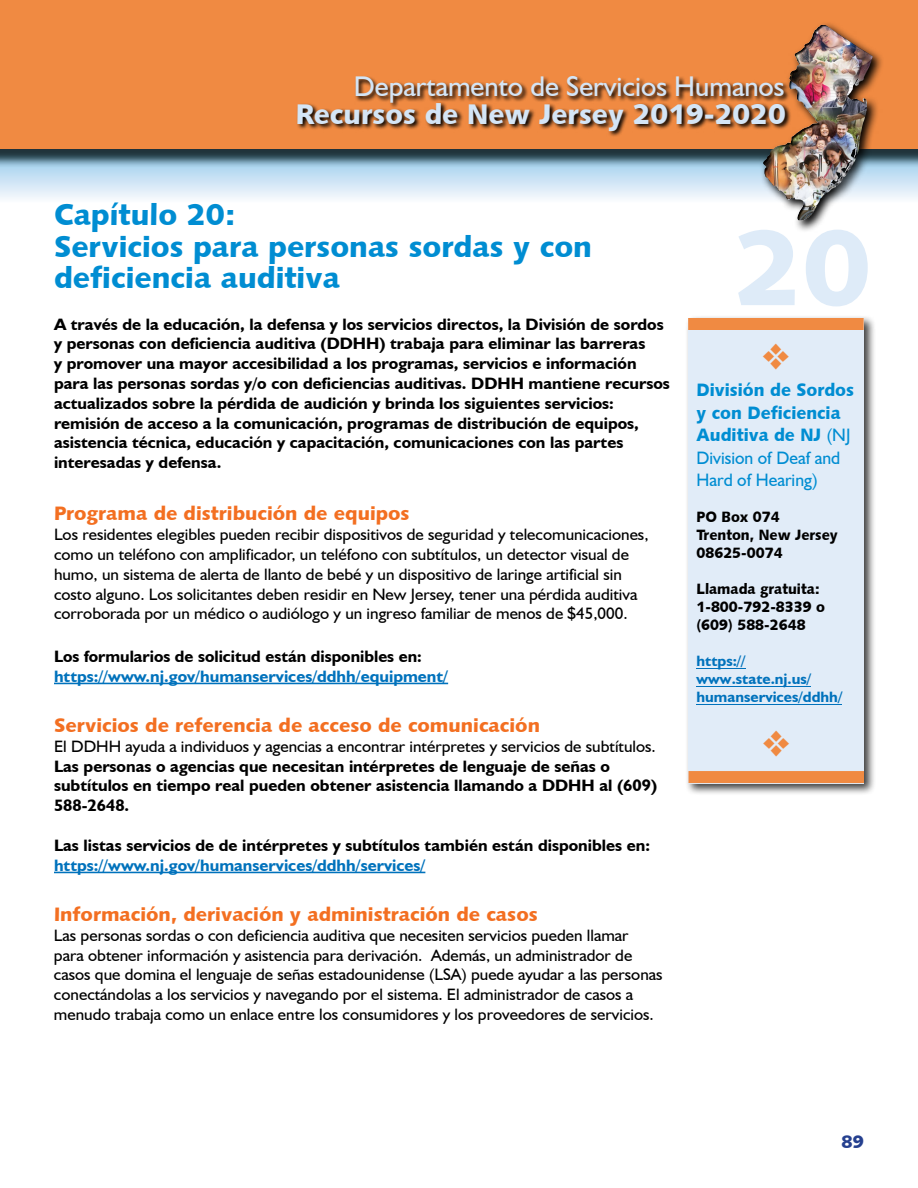
<style>
.page{position:relative;width:918px;height:1188px;background:#fff}
.page>*{position:absolute;margin:0;border:0;box-sizing:border-box;transform-origin:0 0}
.t1{font:108px "Humanist 531 BT Black A";color:#deebf8}
.t2{font:30px/31.5px "Humanist 531 BT Black A";color:#008dd2}
.t3{font:28.5px "Humanst 521 BT";color:#d4e5f6}
.t4{font:28.5px "Humanist 531 BT Black A";color:#d4e5f6}
.t5{font:19.5px "Humanist 531 BT Black A";color:#f36f21}
.t6{font:18px/22.5px "Humanist 531 BT Black A";color:#008dd2}
.t7{font:18px/22.5px "Humanst 521 BT";color:#008dd2}
.t8{font:18px "Humanist 531 BT Black A";color:#25408f}
.t9{font:16.5px/19.8px "Humanst 521 BT";color:#000}
.t10{font:700 16.5px/19.8px "Humanst 521 BT";color:#000}
.t11{font:700 16.5px "Humanst 521 BT";color:#0072bc}
.t12{font:15px/18px "Humanist 531 BT Black A";color:#000;scale:.96 1}
.t13{font:700 15px/18px "Humanst 521 BT";color:#0072bc}
.s1{font-family:"Humanst 521 BT"}
</style>
<div class="page">
<svg style="left:0;top:168px;width:918px;height:31px;background:#d3e7f6"></svg>
<div style="left:0;top:0;width:918px;height:168px;background:#000;opacity:.75"></div>
<div style="left:0;top:0;width:918px;height:149px;background:#f08a42"></div>
<img style="left:760px;top:23px;width:124px;height:208px">
<img style="left:803px;top:25px;width:18px;height:23px">
<svg style="left:297px;top:102px;width:495px;height:35px"></svg>
<svg style="left:354px;top:75px;width:436px;height:34px"></svg>
<hr style="left:54px;top:683px;width:394px;height:1px;background:#0072bc">
<hr style="left:54px;top:872px;width:371px;height:1px;background:#0072bc">
<div style="left:686px;top:315px;width:190px;height:481px;background:#000;opacity:.75"></div>
<div style="left:688px;top:318px;width:176px;height:465px;background:#e1ecf8"></div>
<div style="left:688px;top:771px;width:176px;height:12px;background:#f08a42"></div>
<hr style="left:697px;top:704px;width:145px;height:1px;background:#0072bc">
<hr style="left:697px;top:686px;width:114px;height:1px;background:#0072bc">
<hr style="left:697px;top:668px;width:49px;height:1px;background:#0072bc">
<div style="left:688px;top:318px;width:176px;height:12px;background:#f08a42"></div>
<h3 class="t3" style="left:354px;top:69px;width:432px">Departamento de Servicios Humanos</h3>
<h3 class="t4" style="left:296px;top:96px;width:492px">Recursos de New Jersey 2019-2020</h3>
<h2 class="t2" style="left:54px;top:199px;width:540px">Capítulo 20:<br>Servicios para personas sordas y con deficiencia auditiva</h2>
<p class="t10" style="left:54px;top:314px;width:617px">A través de la educación, la defensa y los servicios directos, la División de sordos y personas con deficiencia auditiva (DDHH) trabaja para eliminar las barreras<br>y promover una mayor accesibilidad a los programas, servicios e información para las personas sordas y/o con deficiencias auditivas. DDHH mantiene recursos actualizados sobre la pérdida de audición y brinda los siguientes servicios: remisión de acceso a la comunicación, programas de distribución de equipos, asistencia técnica, educación y capacitación, comunicaciones con las partes interesadas y defensa.</p>
<p class="t5" style="left:54px;top:501px;width:357px">Programa de distribución de equipos</p>
<p class="t9" style="left:54px;top:524px;width:596px">Los residentes elegibles pueden recibir dispositivos de seguridad y telecomunicaciones, como un teléfono con amplificador, un teléfono con subtítulos, un detector visual de humo, un sistema de alerta de llanto de bebé y un dispositivo de laringe artificial sin costo alguno. Los solicitantes deben residir en New Jersey, tener una pérdida auditiva corroborada por un médico o audiólogo y un ingreso familiar de menos de $45,000.</p>
<p class="t10" style="left:54px;top:646px;width:369px">Los formularios de solicitud están disponibles en:</p>
<p class="t11" style="left:54px;top:666px;width:396px">https://www.nj.gov/humanservices/ddhh/equipment/</p>
<p class="t5" style="left:54px;top:713px;width:488px">Servicios de referencia de acceso de comunicación</p>
<p class="t9" style="left:54px;top:736px;width:603px">El DDHH ayuda a individuos y agencias a encontrar intérpretes y servicios de subtítulos.</p>
<p class="t10" style="left:54px;top:756px;width:605px">Las personas o agencias que necesitan intérpretes de lenguaje de señas o subtítulos en tiempo real pueden obtener asistencia llamando a DDHH al (609)<br>588-2648.</p>
<p class="t10" style="left:54px;top:835px;width:598px">Las listas servicios de de intérpretes y subtítulos también están disponibles en:</p>
<p class="t11" style="left:54px;top:855px;width:373px">https://www.nj.gov/humanservices/ddhh/services/</p>
<p class="t5" style="left:54px;top:902px;width:485px">Información, derivación y administración de casos</p>
<p class="t9" style="left:54px;top:925px;width:610px">Las personas sordas o con deficiencia auditiva que necesiten servicios pueden llamar para obtener información y asistencia para derivación. Además, un administrador de casos que domina el lenguaje de señas estadounidense (LSA) puede ayudar a las personas conectándolas a los servicios y navegando por el sistema. El administrador de casos a menudo trabaja como un enlace entre los consumidores y los proveedores de servicios.</p>
<h1 class="t1" style="left:734px;top:199px;width:139px">20</h1>
<p class="t6" style="left:697px;top:378px;width:159px">División de Sordos y con Deficiencia<br>Auditiva de NJ <span class="s1">(NJ</span></p>
<p class="t7" style="left:697px;top:446px;width:145px">Division of Deaf and<br>Hard of Hearing)</p>
<p class="t12" style="left:697px;top:508px;width:149px">PO Box 074<br>Trenton, New Jersey<br>08625-0074</p>
<p class="t12" style="left:697px;top:580px;width:135px">Llamada gratuita:<br>1-800-792-8339 o (609) 588-2648</p>
<p class="t13" style="left:697px;top:652px;width:147px">https:// www.state.nj.us/ humanservices/ddhh/</p>
<p class="t8" style="left:842px;top:1130px;width:24px">89</p>
</div>
